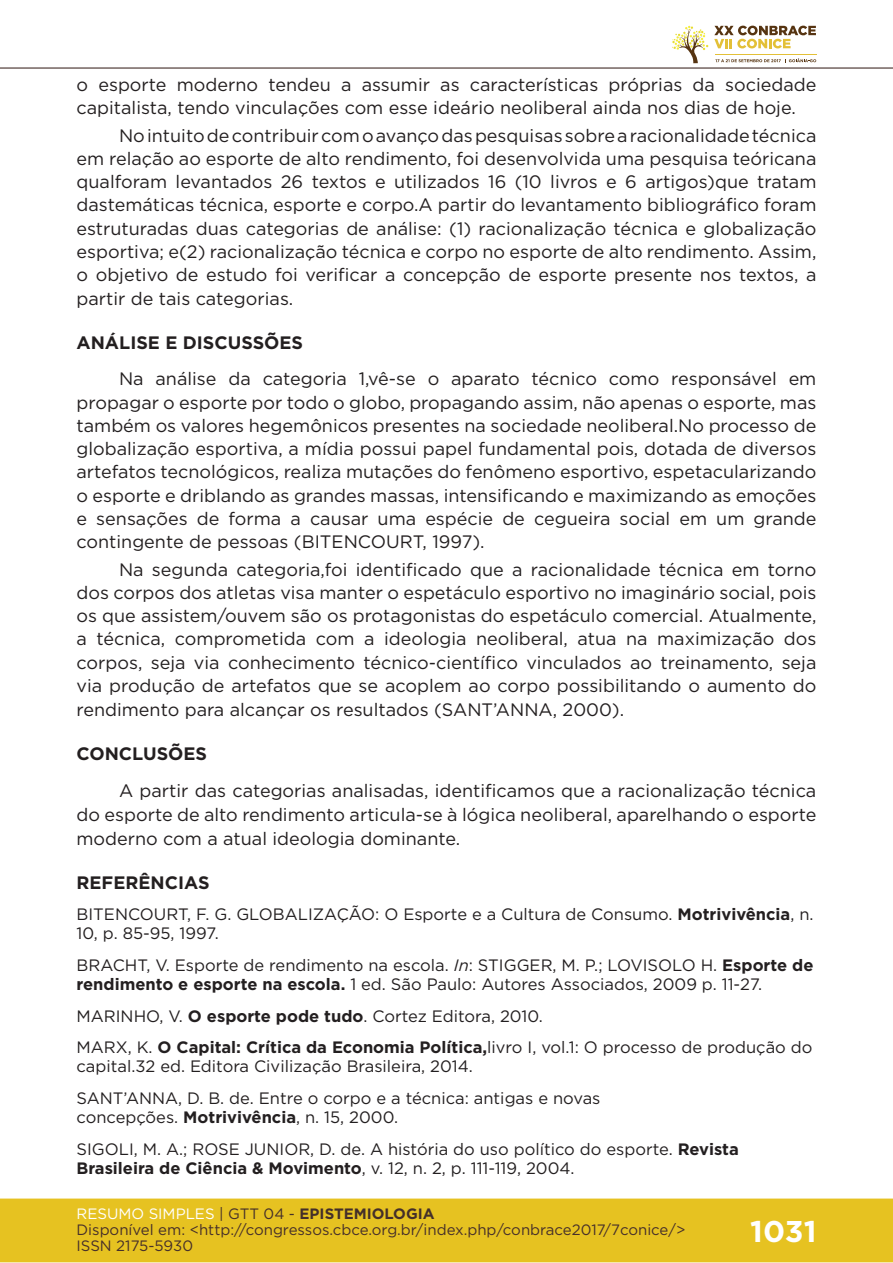
<style>
.page{position:relative;width:893px;height:1263px;background:#fff}
.page>*{position:absolute;margin:0;border:0;box-sizing:border-box;transform-origin:0 0}
.t1{font:700 30px "Gotham";color:#fff}
.t2{font:18px/23.4px "Gotham";color:#231f20;text-align:justify}
.t3{font:700 18px "Gotham";color:#231f20}
.t4{font:16.5px/31.8px "Gotham";color:#231f20}
.t5{font:700 16.5px "Gotham";color:#231f20}
.t6{font:15px/16px "Gotham";color:#462f2a}
.s1{font-weight:700}
.s2{font-style:italic}
.s3{font-weight:400}
.s4{color:#fff}
.s5{color:#442f2a}
.s6{font-weight:700;color:#442f2a}
</style>
<div class="page">
<div style="left:0;top:1198px;width:893px;height:64px;background:#e6c221;border:2px solid #e6c221"></div>
<hr style="left:0;top:67px;width:893px;height:2px;background:#442f2a">
<svg style="left:672px;top:26px;width:144px;height:37px"></svg>
<hr style="left:0;top:0;width:1px;height:150px;background:#fff">
<p class="t2" style="left:77px;top:73px;width:741px">o esporte moderno tendeu a assumir as características próprias da sociedade capitalista, tendo vinculações com esse ideário neoliberal ainda nos dias de hoje.</p>
<p class="t2" style="left:77px;top:123px;width:741px;text-indent:43px">No intuito de contribuir com o avanço das pesquisas sobre a racionalidade técnica em relação ao esporte de alto rendimento, foi desenvolvida uma pesquisa teóricana qualforam levantados 26 textos e utilizados 16 (10 livros e 6 artigos)que tratam dastemáticas técnica, esporte e corpo.A partir do levantamento bibliográfico foram estruturadas duas categorias de análise: (1) racionalização técnica e globalização esportiva; e(2) racionalização técnica e corpo no esporte de alto rendimento. Assim, o objetivo de estudo foi verificar a concepção de esporte presente nos textos, a partir de tais categorias.</p>
<p class="t3" style="left:77px;top:331px;width:228px">ANÁLISE E DISCUSSÕES</p>
<p class="t2" style="left:77px;top:367px;width:741px;text-indent:43px">Na análise da categoria 1,vê-se o aparato técnico como responsável em propagar o esporte por todo o globo, propagando assim, não apenas o esporte, mas também os valores hegemônicos presentes na sociedade neoliberal.No processo de globalização esportiva, a mídia possui papel fundamental pois, dotada de diversos artefatos tecnológicos, realiza mutações do fenômeno esportivo, espetacularizando o esporte e driblando as grandes massas, intensificando e maximizando as emoções e sensações de forma a causar uma espécie de cegueira social em um grande contingente de pessoas (BITENCOURT, 1997).</p>
<p class="t2" style="left:77px;top:557px;width:741px;text-indent:43px">Na segunda categoria,foi identificado que a racionalidade técnica em torno dos corpos dos atletas visa manter o espetáculo esportivo no imaginário social, pois os que assistem/ouvem são os protagonistas do espetáculo comercial. Atualmente, a técnica, comprometida com a ideologia neoliberal, atua na maximização dos corpos, seja via conhecimento técnico-científico vinculados ao treinamento, seja via produção de artefatos que se acoplem ao corpo possibilitando o aumento do rendimento para alcançar os resultados (SANT’ANNA, 2000).</p>
<p class="t3" style="left:77px;top:742px;width:132px">CONCLUSÕES</p>
<p class="t2" style="left:77px;top:778px;width:741px;line-height:24px;text-indent:43px">A partir das categorias analisadas, identificamos que a racionalização técnica do esporte de alto rendimento articula-se à lógica neoliberal, aparelhando o esporte moderno com a atual ideologia dominante.</p>
<p class="t3" style="left:77px;top:870px;width:135px">REFERÊNCIAS</p>
<p class="t4" style="left:77px;top:905px;width:738px;line-height:18.9px">BITENCOURT, F. G. GLOBALIZAÇÃO: O Esporte e a Cultura de Consumo. <span class="s1">Motrivivência</span>, n.<br>10, p. 85-95, 1997.</p>
<p class="t4" style="left:77px;top:955px;width:738px;line-height:18.9px">BRACHT, V. Esporte de rendimento na escola. <span class="s2">In</span>: STIGGER, M. P.; LOVISOLO H. <span class="s1">Esporte de rendimento e esporte na escola.</span> 1 ed. São Paulo: Autores Associados, 2009 p. 11-27.</p>
<p class="t4" style="left:77px;top:1000px;width:737px">MARINHO, V. <span class="s1">O esporte pode tudo</span>. Cortez Editora, 2010.<br>MARX, K. <span class="s1">O Capital: Crítica da Economia Política,</span>livro I, vol.1: O processo de produção do</p>
<p class="t4" style="left:77px;top:1050px;width:525px">capital.32 ed. Editora Civilização Brasileira, 2014.<br>SANT’ANNA, D. B. de. Entre o corpo e a técnica: antigas e novas</p>
<p class="t4" style="left:77px;top:1101px;width:664px">concepções. <span class="s1">Motrivivência</span>, n. 15, 2000.<br>SIGOLI, M. A.; ROSE JUNIOR, D. de. A história do uso político do esporte. <span class="s1">Revista</span></p>
<p class="t5" style="left:77px;top:1157px;width:500px">Brasileira de Ciência &amp; Movimento<span class="s3">, v. 12, n. 2, p. 111-119, 2004.</span></p>
<p class="t6" style="left:77px;top:1205px;width:610px"><span class="s4">RESUMO SIMPLES</span> <span class="s5">| GTT 04 -</span> <span class="s6">EPISTEMIOLOGIA<br></span>Disponível em: &lt;http://congressos.cbce.org.br/index.php/conbrace2017/7conice/&gt;<br>ISSN 2175-5930</p>
<h1 class="t1" style="left:750px;top:1212px;width:68px">1031</h1>
</div>
